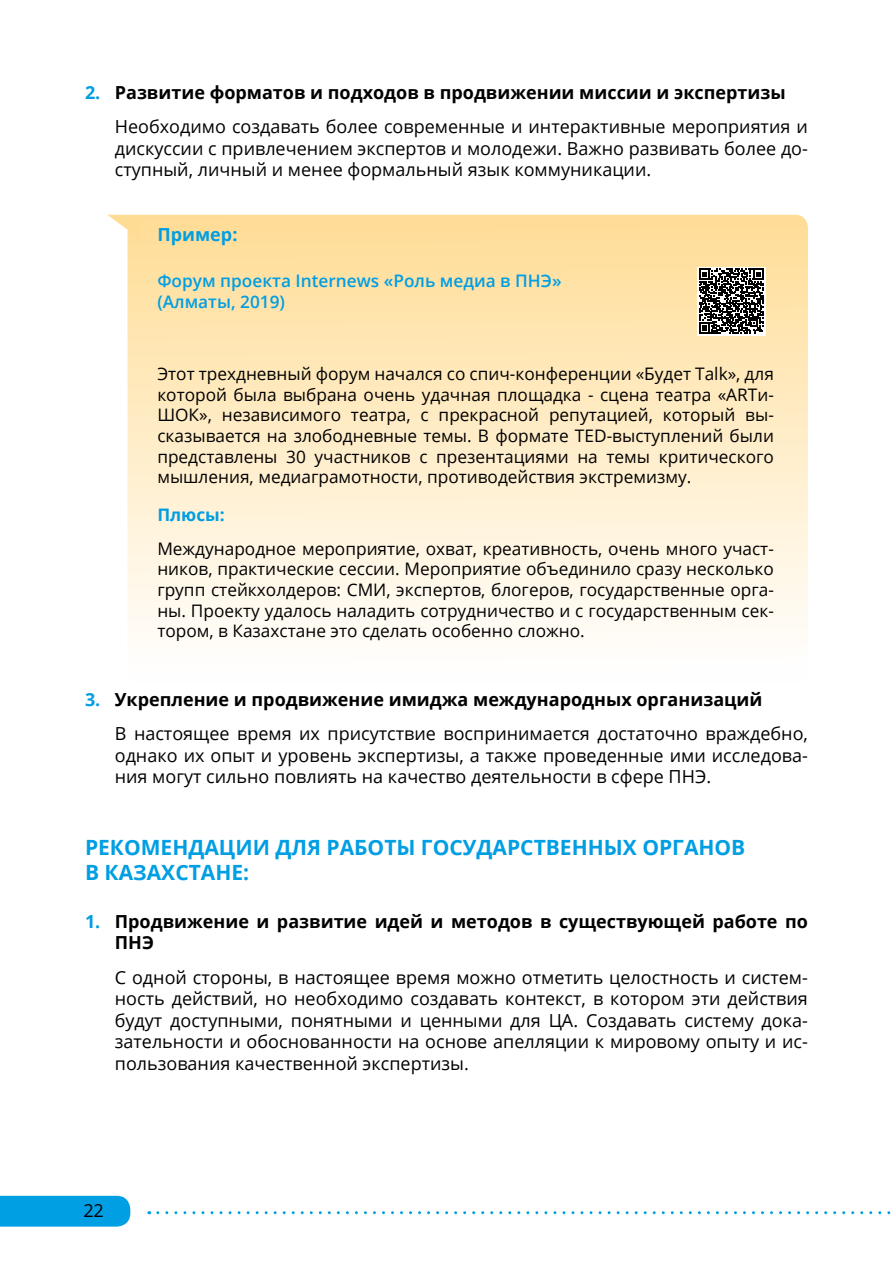
<style>
.page{position:relative;width:893px;height:1263px;background:#fff}
.page>*{position:absolute;margin:0;border:0;box-sizing:border-box;transform-origin:0 0}
.t1{font:700 21px/25.2px "Open Sans";color:#009ee3}
.t2{font:18px/21.6px "Open Sans";color:#000}
.t3{font:700 18px/21.6px "Open Sans";color:#000}
.t4{font:700 18px "Open Sans";color:#009ee3}
.t5{font:17.25px/20.7px "Open Sans";color:#000;text-align:justify}
.t6{font:600 17.25px/20.7px "Open Sans";color:#009ee3}
.t7{font:700 17.25px "Open Sans";color:#009ee3}
.s1{font-weight:700;color:#009ee3}
.s2{font-weight:700}
.s3{color:#009ee3}
</style>
<div class="page">
<div style="left:0;top:1196px;width:130px;height:30px;background:#009ee3"></div>
<svg style="left:158px;top:1211px;width:733px;height:3px"></svg>
<div style="left:127px;top:215px;width:681px;height:470px;background:linear-gradient(to bottom,#ffdd96,#fff);border-radius:13px"></div>
<svg style="left:108px;top:215px;width:31px;height:23px"></svg>
<svg style="left:697px;top:267px;width:68px;height:68px"></svg>
<svg style="left:699px;top:269px;width:65px;height:64px"></svg>
<p class="t2" style="left:115px;top:75px;width:695px;line-height:34.3px;text-indent:-30px"><span class="s1">2.</span> <span class="s2">Развитие форматов и подходов в продвижении миссии и экспертизы<br></span>Необходимо создавать более современные и интерактивные мероприятия и</p>
<p class="t2" style="left:115px;top:137px;width:695px">дискуссии с привлечением экспертов и молодежи. Важно развивать более до&shy;ступный, личный и менее формальный язык коммуникации.</p>
<p class="t4" style="left:157px;top:222px;width:82px">Пример:</p>
<p class="t6" style="left:157px;top:270px;width:406px">Форум проекта Internews «Роль медиа в ПНЭ» (Алматы, 2019)</p>
<p class="t5" style="left:157px;top:363px;width:618px">Этот трехдневный форум начался со спич-конференции «Будет Talk», для которой была выбрана очень удачная площадка - сцена театра «ARTи-ШОК», независимого театра, с прекрасной репутацией, который вы&shy;сказывается на злободневные темы. В формате TED-выступлений были представлены 30 участников с презентациями на темы критического мышления, медиаграмотности, противодействия экстремизму.</p>
<p class="t7" style="left:157px;top:503px;width:69px">Плюсы:</p>
<p class="t5" style="left:157px;top:537px;width:618px">Международное мероприятие, охват, креативность, очень много участ&shy;ников, практические сессии. Мероприятие объединило сразу несколько групп стейкхолдеров: СМИ, экспертов, блогеров, государственные орга&shy;ны. Проекту удалось наладить сотрудничество и с государственным сек&shy;тором, в Казахстане это сделать особенно сложно.</p>
<p class="t2" style="left:115px;top:681px;width:695px;line-height:34.3px;text-indent:-30px"><span class="s1">3.</span> <span class="s2">Укрепление и продвижение имиджа международных организаций<br></span>В настоящее время их присутствие воспринимается достаточно враждебно,</p>
<p class="t2" style="left:115px;top:744px;width:695px">однако их опыт и уровень экспертизы, а также проведенные ими исследова&shy;ния могут сильно повлиять на качество деятельности в сфере ПНЭ.</p>
<p class="t1" style="left:85px;top:834px;width:662px">РЕКОМЕНДАЦИИ ДЛЯ РАБОТЫ ГОСУДАРСТВЕННЫХ ОРГАНОВ<br>В КАЗАХСТАНЕ:</p>
<p class="t3" style="left:115px;top:910px;width:695px;text-indent:-30px"><span class="s3">1.</span> Продвижение и развитие идей и методов в существующей работе по<br>ПНЭ</p>
<p class="t2" style="left:115px;top:966px;width:695px;text-align:justify">С одной стороны, в настоящее время можно отметить целостность и систем&shy;ность действий, но необходимо создавать контекст, в котором эти действия будут доступными, понятными и ценными для ЦА. Создавать систему дока&shy;зательности и обоснованности на основе апелляции к мировому опыту и ис&shy;пользования качественной экспертизы.</p>
<p class="t2" style="left:83px;top:1199px;width:22px">22</p>
</div>
